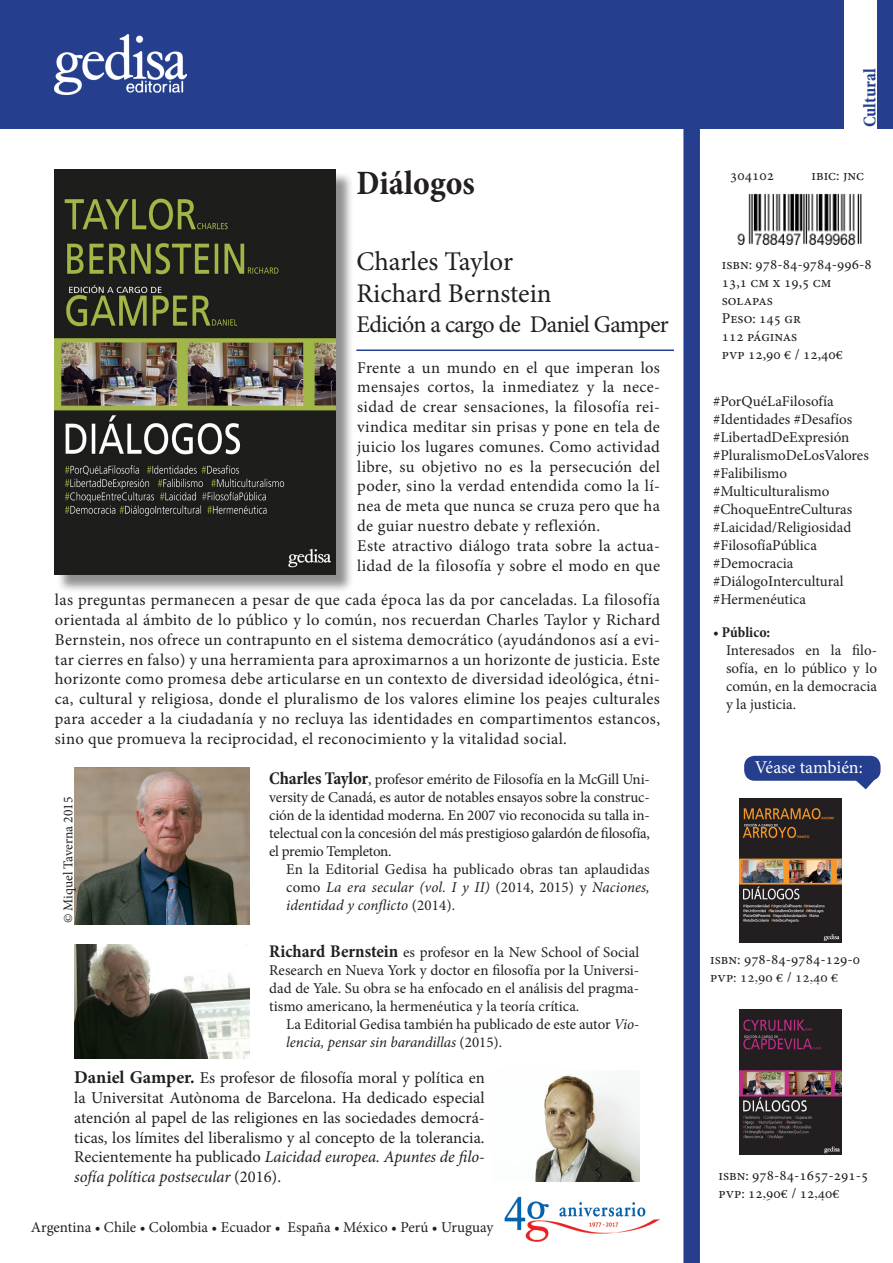
<style>
.page{position:relative;width:893px;height:1263px;background:#fff}
.page>*{position:absolute;margin:0;border:0;box-sizing:border-box;transform-origin:0 0}
.t1{font:700 condensed 34.5px "Minion Pro";color:#231f20}
.t2{font:27px "Minion Pro";color:#231f20}
.t3{font:24px "Minion Pro";letter-spacing:-.03em;color:#231f20}
.t4{font:18px "Minion Pro";color:#fff}
.Clasificación{font:700 condensed 18px "Minion Pro";color:#253f8e}
.Autores{font:16.5px/19.8px "Minion Pro";letter-spacing:.02em;color:#231f20;text-align:justify}
.Autores-2{font:15px/18px "Minion Pro";letter-spacing:-.005em;color:#231f20;text-align:justify}
.Temas_y_público{font:15px "Minion Pro";color:#231f20}
.Datos_técnicos{font:15px "Minion Pro";color:#231f20}
.Conceptos{font:15px/18px "Minion Pro";color:#231f20;text-align:justify}
.Temas_y_público-2{font:700 condensed 15px "Minion Pro";color:#231f20}
.Clasificación-2{font:13.5px "Minion Pro";color:#231f20}
.s1{font-weight:700;font-stretch:condensed;font-size:18px}
.s2{font-style:italic}
.s3{font-weight:700;font-size:18px}
</style>
<div class="page">
<div style="left:0;top:0;width:893px;height:128px;background:#253f8e"></div>
<div style="left:844px;top:0;width:33px;height:129px;background:#fff"></div>
<img style="left:504px;top:1196px;width:155px;height:46px">
<div style="left:56px;top:172px;width:298px;height:421px;background:#231f20;opacity:.5"></div>
<img style="left:54px;top:169px;width:281px;height:406px">
<svg style="left:856px;top:758px;width:23px;height:31px"></svg>
<div style="left:744px;top:756px;width:136px;height:25px;background:#253f8e;border-radius:10px"></div>
<hr style="left:356px;top:349px;width:318px;height:2px;background:#253f8e">
<img style="left:74px;top:944px;width:175px;height:114px">
<img style="left:74px;top:767px;width:175px;height:158px">
<img style="left:740px;top:1009px;width:101px;height:146px">
<img style="left:740px;top:799px;width:101px;height:143px">
<div style="left:683px;top:120px;width:17px;height:1143px;background:#253f8e"></div>
<img style="left:737px;top:193px;width:125px;height:51px">
<img style="left:54px;top:34px;width:133px;height:60px">
<img style="left:535px;top:1075px;width:104px;height:106px">
<p class="t1" style="left:356px;top:160px;width:120px">Diálogos</p>
<p class="t2" style="left:356px;top:243px;width:158px">Charles Taylor</p>
<p class="t2" style="left:356px;top:276px;width:197px">Richard Bernstein</p>
<p class="t3" style="left:356px;top:309px;width:314px">Edición a cargo de Daniel Gamper</p>
<p class="Autores" style="left:357px;top:357px;width:304px">Frente a un mundo en el que imperan los mensajes cortos, la inmediatez y la nece&shy;sidad de crear sensaciones, la filosofía rei&shy;vindica meditar sin prisas y pone en tela de juicio los lugares comunes. Como actividad libre, su objetivo no es la persecución del poder, sino la verdad entendida como la lí&shy;nea de meta que nunca se cruza pero que ha de guiar nuestro debate y reflexión.</p>
<p class="Autores" style="left:357px;top:536px;width:304px">Este atractivo diálogo trata sobre la actua&shy;lidad de la filosofía y sobre el modo en que</p>
<p class="Autores" style="left:55px;top:590px;width:607px">las preguntas permanecen a pesar de que cada época las da por canceladas. La filosofía orientada al ámbito de lo público y lo común, nos recuerdan Charles Taylor y Richard Bernstein, nos ofrece un contrapunto en el sistema democrático (ayudándonos así a evi&shy;tar cierres en falso) y una herramienta para aproximarnos a un horizonte de justicia. Este horizonte como promesa debe articularse en un contexto de diversidad ideológica, étni&shy;ca, cultural y religiosa, donde el pluralismo de los valores elimine los peajes culturales para acceder a la ciudadanía y no recluya las identidades en compartimentos estancos, sino que promueva la reciprocidad, el reconocimiento y la vitalidad social.</p>
<p class="Autores-2" style="left:269px;top:770px;width:382px"><span class="s1">Charles Taylor</span>, profesor emérito de Filosofía en la McGill Uni&shy;versity de Canadá, es autor de notables ensayos sobre la construc&shy;ción de la identidad moderna. En 2007 vio reconocida su talla in&shy;telectual con la concesión del más prestigioso galardón de filosofía, el premio Templeton.</p>
<p class="Autores-2" style="left:286px;top:860px;width:365px">En la Editorial Gedisa ha publicado obras tan aplaudidas como <span class="s2">La era secular (vol. I y II)</span> (2014, 2015) y <span class="s2">Naciones, identidad y conflicto</span> (2014).</p>
<p class="Autores-2" style="left:269px;top:944px;width:371px"><span class="s1">Richard Bernstein</span> es profesor en la New School of Social Research en Nueva York y doctor en filosofía por la Universi&shy;dad de Yale. Su obra se ha enfocado en el análisis del pragma&shy;tismo americano, la hermenéutica y la teoría crítica.</p>
<p class="Autores-2" style="left:286px;top:1016px;width:354px">La Editorial Gedisa también ha publicado de este autor <span class="s2">Vio&shy;lencia, pensar sin barandillas</span> (2015).</p>
<p class="Clasificación-2" style="left:59px;top:923px;width:128px;rotate:-90deg">© Miquel Taverna 2015</p>
<p class="Autores" style="left:74px;top:1068px;width:412px"><span class="s3">Daniel Gamper.</span> Es profesor de filosofía moral y política en la Universitat Autònoma de Barcelona. Ha dedicado especial atención al papel de las religiones en las sociedades democrá&shy;ticas, los límites del liberalismo y al concepto de la tolerancia.<br>Recientemente ha publicado <span class="s2">Laicidad europea. Apuntes de filo&shy;sofía política postsecular</span> (2016).</p>
<p class="Autores-2" style="left:31px;top:1218px;width:464px">Argentina • Chile • Colombia • Ecuador • España • México • Perú • Uruguay</p>
<p class="Clasificación" style="left:857px;top:127px;width:60px;rotate:-90deg">Cultural</p>
<p class="Autores-2" style="left:730px;top:167px;width:45px">304102</p>
<p class="Autores-2" style="left:811px;top:167px;width:54px">ibic: jnc</p>
<p class="Datos_técnicos" style="left:722px;top:254px;width:151px">isbn: 978-84-9784-996-8</p>
<p class="Datos_técnicos" style="left:722px;top:272px;width:111px">13,1 cm x 19,5 cm</p>
<p class="Datos_técnicos" style="left:722px;top:290px;width:53px">solapas</p>
<p class="Datos_técnicos" style="left:722px;top:308px;width:81px">Peso: 145 gr</p>
<p class="Datos_técnicos" style="left:722px;top:326px;width:77px">112 páginas</p>
<p class="Datos_técnicos" style="left:722px;top:344px;width:123px">pvp 12,90 € / 12,40€</p>
<p class="Temas_y_público" style="left:713px;top:391px;width:122px">#PorQuéLaFilosofía</p>
<p class="Temas_y_público" style="left:713px;top:409px;width:141px">#Identidades #Desafíos</p>
<p class="Temas_y_público" style="left:713px;top:427px;width:138px">#LibertadDeExpresión</p>
<p class="Temas_y_público" style="left:713px;top:445px;width:157px">#PluralismoDeLosValores</p>
<p class="Temas_y_público" style="left:713px;top:463px;width:75px">#Falibilismo</p>
<p class="Temas_y_público" style="left:713px;top:481px;width:118px">#Multiculturalismo</p>
<p class="Temas_y_público" style="left:713px;top:499px;width:141px">#ChoqueEntreCulturas</p>
<p class="Temas_y_público" style="left:713px;top:517px;width:140px">#Laicidad/Religiosidad</p>
<p class="Temas_y_público" style="left:713px;top:535px;width:105px">#FilosofíaPública</p>
<p class="Temas_y_público" style="left:713px;top:553px;width:82px">#Democracia</p>
<p class="Temas_y_público" style="left:713px;top:571px;width:132px">#DiálogoIntercultural</p>
<p class="Temas_y_público" style="left:713px;top:589px;width:94px">#Hermenéutica</p>
<p class="Temas_y_público-2" style="left:713px;top:621px;width:59px">• Público:</p>
<p class="Conceptos" style="left:726px;top:641px;width:153px">Interesados en la filo&shy;sofía, en lo público y lo común, en la democracia y la justicia.</p>
<p class="t4" style="left:755px;top:755px;width:110px">Véase también:</p>
<p class="Datos_técnicos" style="left:710px;top:949px;width:151px">isbn: 978-84-9784-129-0</p>
<p class="Datos_técnicos" style="left:710px;top:967px;width:130px">pvp: 12,90 € / 12,40 €</p>
<p class="Datos_técnicos" style="left:718px;top:1165px;width:151px">isbn: 978-84-1657-291-5</p>
<p class="Datos_técnicos" style="left:718px;top:1183px;width:123px">pvp: 12,90€ / 12,40€</p>
</div>
